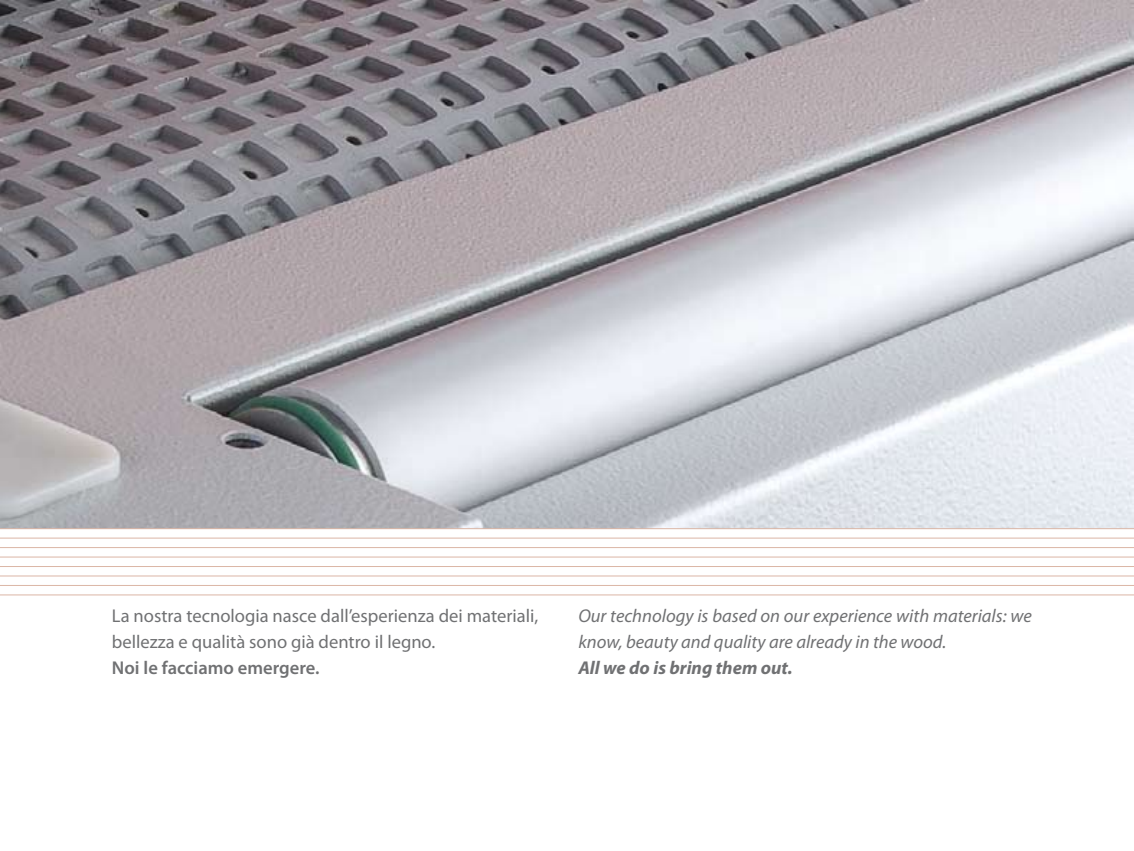
<style>
.page{position:relative;width:1134px;height:851px;background:#fff}
.page>*{position:absolute;margin:0;border:0;box-sizing:border-box;transform-origin:0 0}
.t1{font:italic 18.6px/26px "Myriad Pro";color:#707173}
.t2{font:18.6px/26px "Myriad Pro";color:#707173}
.t3{font:600 18.6px "Myriad Pro";color:#707173}
.t4{font:italic 700 18.6px "Myriad Pro";color:#707173}
</style>
<div class="page">
<img style="left:0;top:0;width:1134px;height:528px">
<hr style="left:0;top:528px;width:1134px;height:1px;background:#dbb6a6">
<hr style="left:0;top:537px;width:1134px;height:1px;background:#dbb6a6">
<hr style="left:0;top:547px;width:1134px;height:1px;background:#dbb6a6">
<hr style="left:0;top:556px;width:1134px;height:1px;background:#dbb6a6">
<hr style="left:0;top:566px;width:1134px;height:1px;background:#dbb6a6">
<hr style="left:0;top:575px;width:1134px;height:1px;background:#dbb6a6">
<hr style="left:0;top:585px;width:1134px;height:1px;background:#dbb6a6">
<hr style="left:0;top:594px;width:1134px;height:1px;background:#dbb6a6">
<p class="t2" style="left:112px;top:602px;width:428px">La nostra tecnologia nasce dall’esperienza dei materiali, bellezza e qualità sono già dentro il legno.</p>
<p class="t3" style="left:112px;top:656px;width:209px">Noi le facciamo emergere.</p>
<p class="t1" style="left:578px;top:602px;width:455px">Our technology is based on our experience with materials: we know, beauty and quality are already in the wood.</p>
<p class="t4" style="left:578px;top:656px;width:216px">All we do is bring them out.</p>
</div>
